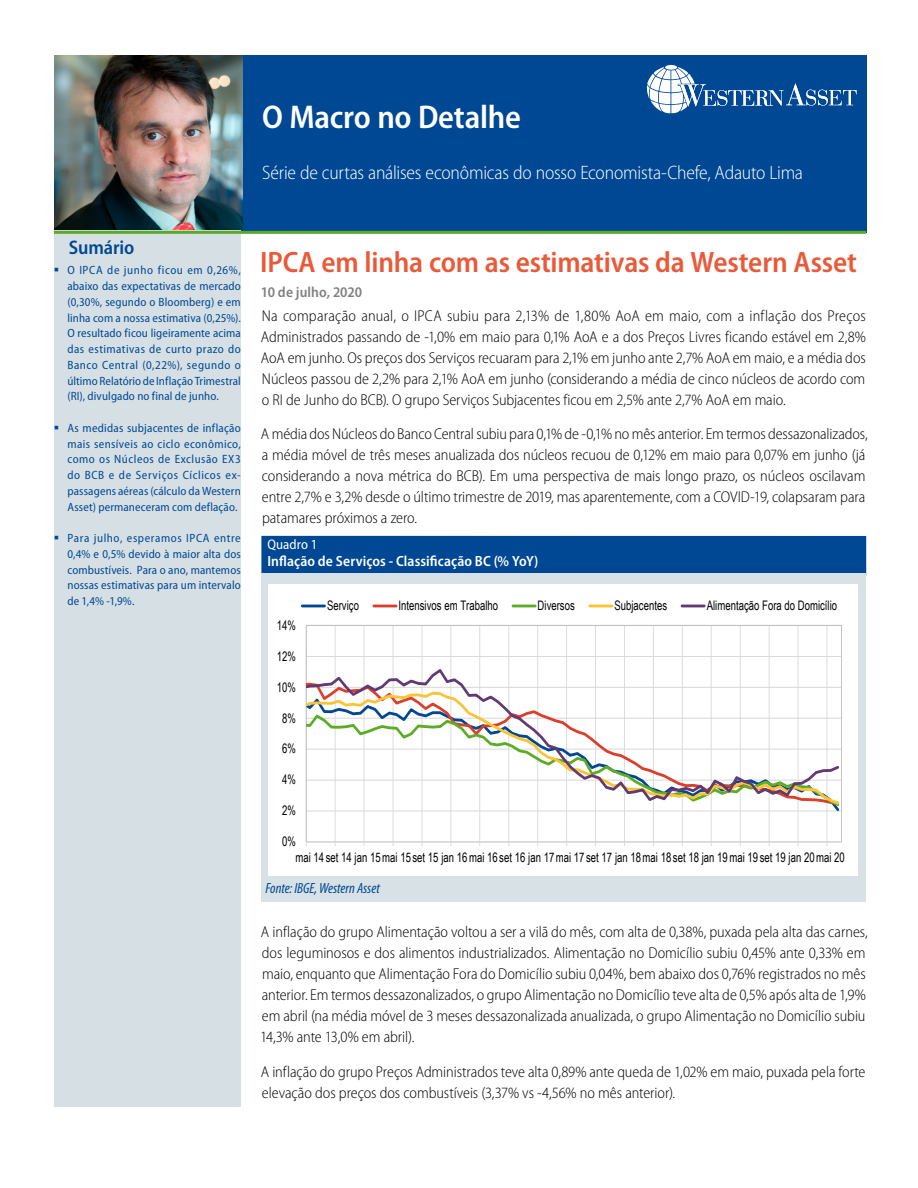
<style>
.page{position:relative;width:918px;height:1188px;background:#fff}
.page>*{position:absolute;margin:0;border:0;box-sizing:border-box;transform-origin:0 0}
.t1{font:600 semi-condensed 33px "Myriad Pro";letter-spacing:-.005em;color:#fff}
.t2{font:600 semi-condensed 29.55px "Myriad Pro";letter-spacing:-.005em;color:#e95a3a}
.t3{font:600 semi-condensed 19.65px "Myriad Pro";letter-spacing:-.005em;color:#004894}
.t4{font:300 semi-condensed 19.5px "Myriad Pro";letter-spacing:-.01em;color:#fff}
.t5{font:300 semi-condensed 15.75px/21px "Myriad Pro";letter-spacing:-.005em;color:#000}
.t6{font:600 semi-condensed 14.85px "Myriad Pro";letter-spacing:.005em;color:#fff}
.t7{font:italic condensed 14.85px "Myriad Pro";letter-spacing:-.005em;color:#004894}
.t8{font:600 semi-condensed 14.85px "Myriad Pro";letter-spacing:.005em;color:#818181}
.t9{font:semi-condensed 13.95px "Myriad Pro";letter-spacing:.005em;color:#fff}
.t10{font:13.2px "Arial Narrow";color:#000;scale:.89 1}
.t11{font:semi-condensed 12px/15.8px "Myriad Pro";letter-spacing:.005em;color:#004894;text-align:justify}
</style>
<div class="page">
<div style="left:54px;top:55px;width:812px;height:177px;background:#004894"></div>
<img style="left:54px;top:55px;width:189px;height:176px">
<div style="left:54px;top:231px;width:187px;height:876px;background:#d6e0e4"></div>
<hr style="left:54px;top:231px;width:812px;height:3px;background:#5baa26">
<div style="left:665px;top:65px;width:12px;height:5px;background:#fff;border-radius:50%"></div>
<svg style="left:646px;top:67px;width:210px;height:46px"></svg>
<div style="left:261px;top:536px;width:605px;height:40px;background:#004894"></div>
<div style="left:261px;top:573px;width:605px;height:328px;background:#d8e1e5"></div>
<div style="left:268px;top:584px;width:590px;height:292px;background:#fff"></div>
<hr style="left:335px;top:625px;width:1px;height:217px;background:#dadada">
<hr style="left:364px;top:625px;width:1px;height:217px;background:#dadada">
<hr style="left:393px;top:625px;width:1px;height:217px;background:#dadada">
<hr style="left:422px;top:625px;width:1px;height:217px;background:#dadada">
<hr style="left:450px;top:625px;width:1px;height:217px;background:#dadada">
<hr style="left:479px;top:625px;width:1px;height:217px;background:#dadada">
<hr style="left:508px;top:625px;width:1px;height:217px;background:#dadada">
<hr style="left:537px;top:625px;width:1px;height:217px;background:#dadada">
<hr style="left:566px;top:625px;width:1px;height:217px;background:#dadada">
<hr style="left:595px;top:625px;width:1px;height:217px;background:#dadada">
<hr style="left:624px;top:625px;width:1px;height:217px;background:#dadada">
<hr style="left:653px;top:625px;width:1px;height:217px;background:#dadada">
<hr style="left:682px;top:625px;width:1px;height:217px;background:#dadada">
<hr style="left:711px;top:625px;width:1px;height:217px;background:#dadada">
<hr style="left:740px;top:625px;width:1px;height:217px;background:#dadada">
<hr style="left:769px;top:625px;width:1px;height:217px;background:#dadada">
<hr style="left:798px;top:625px;width:1px;height:217px;background:#dadada">
<hr style="left:826px;top:625px;width:1px;height:217px;background:#dadada">
<hr style="left:306px;top:841px;width:536px;height:1px;background:#dadada">
<svg style="left:306px;top:808px;width:535px;height:6px"></svg>
<svg style="left:306px;top:641px;width:535px;height:162px"></svg>
<hr style="left:302px;top:605px;width:23px;height:2px;background:#004794">
<hr style="left:374px;top:605px;width:22px;height:2px;background:#da3f2c">
<hr style="left:513px;top:605px;width:22px;height:2px;background:#5dac25">
<hr style="left:590px;top:605px;width:22px;height:2px;background:#fbc336">
<hr style="left:682px;top:605px;width:22px;height:2px;background:#623973">
<h1 class="t1" style="left:262px;top:99px;width:260px">O Macro no Detalhe</h1>
<p class="t4" style="left:262px;top:162px;width:542px">Série de curtas análises econômicas do nosso Economista-Chefe, Adauto Lima</p>
<p class="t3" style="left:69px;top:237px;width:67px">Sumário</p>
<p class="t11" style="left:67px;top:263px;width:175px">O IPCA de junho ficou em 0,26%, abaixo das expectativas de mercado (0,30%, segundo o Bloomberg) e em linha com a nossa estimativa (0,25%).<br>O resultado ficou ligeiramente acima das estimativas de curto prazo do Banco Central (0,22%), segundo o último Relatório de Inflação Trimestral (RI), divulgado no final de junho.</p>
<p class="t11" style="left:67px;top:420px;width:175px">As medidas subjacentes de inflação mais sensíveis ao ciclo econômico, como os Núcleos de Exclusão EX3 do BCB e de Serviços Cíclicos ex&shy;passagens aéreas (cálculo da Western Asset) permaneceram com deflação.</p>
<p class="t11" style="left:67px;top:530px;width:175px">Para julho, esperamos IPCA entre 0,4% e 0,5% devido à maior alta dos combustíveis. Para o ano, mantemos nossas estimativas para um intervalo de 1,4% -1,9%.</p>
<h2 class="t2" style="left:260px;top:246px;width:598px">IPCA em linha com as estimativas da Western Asset</h2>
<p class="t8" style="left:261px;top:284px;width:103px">10 de julho, 2020</p>
<p class="t5" style="left:261px;top:305px;width:606px;text-align:justify">Na comparação anual, o IPCA subiu para 2,13% de 1,80% AoA em maio, com a inflação dos Preços Administrados passando de -1,0% em maio para 0,1% AoA e a dos Preços Livres ficando estável em 2,8% AoA em junho. Os preços dos Serviços recuaram para 2,1% em junho ante 2,7% AoA em maio, e a média dos Núcleos passou de 2,2% para 2,1% AoA em junho (considerando a média de cinco núcleos de acordo com o RI de Junho do BCB). O grupo Serviços Subjacentes ficou em 2,5% ante 2,7% AoA em maio.</p>
<p class="t5" style="left:261px;top:424px;width:608px">A média dos Núcleos do Banco Central subiu para 0,1% de -0,1% no mês anterior. Em termos dessazonalizados, a média móvel de três meses anualizada dos núcleos recuou de 0,12% em maio para 0,07% em junho (já considerando a nova métrica do BCB). Em uma perspectiva de mais longo prazo, os núcleos oscilavam entre 2,7% e 3,2% desde o último trimestre de 2019, mas aparentemente, com a COVID-19, colapsaram para patamares próximos a zero.</p>
<p class="t9" style="left:267px;top:537px;width:52px">Quadro 1</p>
<p class="t6" style="left:267px;top:552px;width:273px">Inflação de Serviços - Classificação BC (% YoY)</p>
<p class="t10" style="left:277px;top:615px;width:23px">14%</p>
<p class="t10" style="left:277px;top:646px;width:23px">12%</p>
<p class="t10" style="left:277px;top:677px;width:23px">10%</p>
<p class="t10" style="left:282px;top:708px;width:17px">8%</p>
<p class="t10" style="left:282px;top:739px;width:17px">6%</p>
<p class="t10" style="left:282px;top:770px;width:17px">4%</p>
<p class="t10" style="left:282px;top:801px;width:17px">2%</p>
<p class="t10" style="left:282px;top:832px;width:17px">0%</p>
<p class="t10" style="left:327px;top:596px;width:37px">Serviço</p>
<p class="t10" style="left:399px;top:596px;width:113px">Intensivos em Trabalho</p>
<p class="t10" style="left:538px;top:596px;width:43px">Diversos</p>
<p class="t10" style="left:614px;top:596px;width:61px">Subjacentes</p>
<p class="t10" style="left:707px;top:596px;width:148px">Alimentação Fora do Domicílio</p>
<p class="t10" style="left:295px;top:848px;width:619px">mai 14 set 14 jan 15mai 15 set 15 jan 16mai 16 set 16 jan 17mai 17 set 17 jan 18mai 18 set 18 jan 19mai 19 set 19 jan 20mai 20</p>
<p class="t7" style="left:266px;top:880px;width:116px">Fonte: IBGE, Western Asset</p>
<p class="t5" style="left:260px;top:922px;width:609px">A inflação do grupo Alimentação voltou a ser a vilã do mês, com alta de 0,38%, puxada pela alta das carnes, dos leguminosos e dos alimentos industrializados. Alimentação no Domicílio subiu 0,45% ante 0,33% em maio, enquanto que Alimentação Fora do Domicílio subiu 0,04%, bem abaixo dos 0,76% registrados no mês anterior. Em termos dessazonalizados, o grupo Alimentação no Domicílio teve alta de 0,5% após alta de 1,9% em abril (na média móvel de 3 meses dessazonalizada anualizada, o grupo Alimentação no Domicílio subiu 14,3% ante 13,0% em abril).</p>
<p class="t5" style="left:261px;top:1061px;width:606px">A inflação do grupo Preços Administrados teve alta 0,89% ante queda de 1,02% em maio, puxada pela forte elevação dos preços dos combustíveis (3,37% vs -4,56% no mês anterior).</p>
</div>
